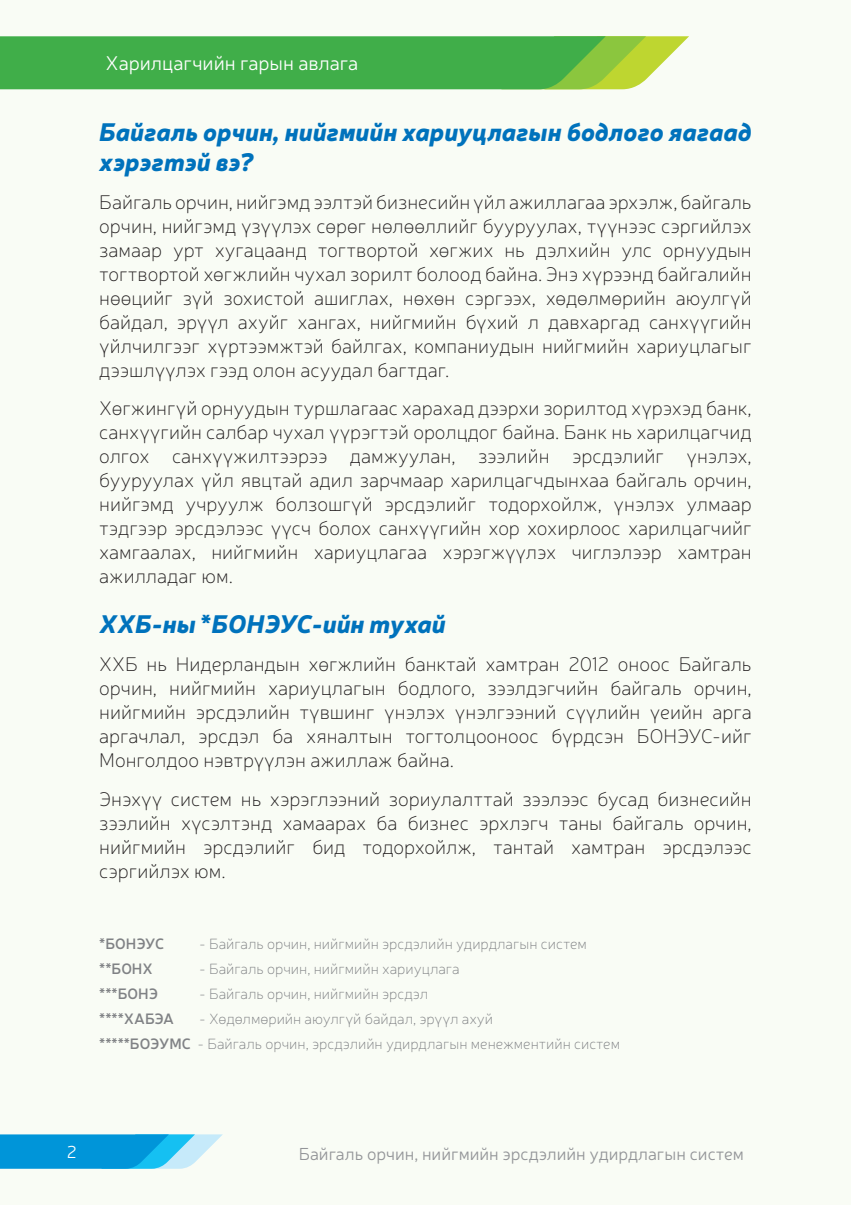
<style>
.page{position:relative;width:851px;height:1205px;background:#fff}
.page>*{position:absolute;margin:0;border:0;box-sizing:border-box;transform-origin:0 0}
.t1{font:italic 900 25px/30px "Neris";color:#0072bc}
.t2{font:100 20px/24px "Neris";color:#231f20;text-align:justify}
.t3{font:300 20px "Neris";color:#fff}
.t4{font:300 17.5px "Neris";color:#939598}
.t5{font:300 17.5px "Neris";color:#fff}
.t6{font:100 15px "Neris";color:#808285}
.t7{font:600 15px "Neris";color:#808285}
.s1{font-weight:600}
</style>
<div class="page">
<div style="left:0;top:0;width:850px;height:1205px;background:#f9fcf5"></div>
<svg style="left:0;top:1134px;width:223px;height:35px;background:#32aee2"></svg>
<svg style="left:0;top:36px;width:689px;height:53px;background:#54b54e"></svg>
<p class="t3" style="left:106px;top:51px;width:254px">Xарилцагчийн гарын авлага</p>
<p class="t1" style="left:99px;top:115px;width:654px">Байгаль орчин, нийгмийн хариуцлагын бодлого яагаад хэрэгтэй вэ?</p>
<p class="t2" style="left:99px;top:189px;width:654px">Байгаль орчин, нийгэмд ээлтэй бизнесийн үйл ажиллагаа эрхэлж, байгаль орчин, нийгэмд үзүүлэх сөрөг нөлөөллийг бууруулах, түүнээс сэргийлэх замаар урт хугацаанд тогтвортой хөгжих нь дэлхийн улс орнуудын тогтвортой хөгжлийн чухал зорилт болоод байна. Энэ хүрээнд байгалийн нөөцийг зүй зохистой ашиглах, нөхөн сэргээх, хөдөлмөрийн аюулгүй байдал, эрүүл ахуйг хангах, нийгмийн бүхий л давхаргад санхүүгийн үйлчилгээг хүртээмжтэй байлгах, компаниудын нийгмийн хариуцлагыг дээшлүүлэх гээд олон асуудал багтдаг.</p>
<p class="t2" style="left:99px;top:396px;width:653px">Хөгжингүй орнуудын туршлагаас харахад дээрхи зорилтод хүрэхэд банк, санхүүгийн салбар чухал үүрэгтэй оролцдог байна. Банк нь харилцагчид олгох санхүүжилтээрээ дамжуулан, зээлийн эрсдэлийг үнэлэх, бууруулах үйл явцтай адил зарчмаар харилцагчдынхаа байгаль орчин, нийгэмд учруулж болзошгүй эрсдэлийг тодорхойлж, үнэлэх улмаар тэдгээр эрсдэлээс үүсч болох санхүүгийн хор хохирлоос харилцагчийг хамгаалах, нийгмийн хариуцлагаа хэрэгжүүлэх чиглэлээр хамтран ажилладаг юм.</p>
<p class="t1" style="left:99px;top:607px;width:348px">ХХБ-ны *БОНЭУС-ийн тухай</p>
<p class="t2" style="left:99px;top:652px;width:654px">ХХБ нь Нидерландын хөгжлийн банктай хамтран 2012 оноос Байгаль орчин, нийгмийн хариуцлагын бодлого, зээлдэгчийн байгаль орчин, нийгмийн эрсдэлийн түвшинг үнэлэх үнэлгээний сүүлийн үеийн арга аргачлал, эрсдэл ба хяналтын тогтолцооноос бүрдсэн БОНЭУС-ийг Монголдоо нэвтрүүлэн ажиллаж байна.</p>
<p class="t2" style="left:99px;top:786px;width:653px">Энэхүү систем нь хэрэглээний зориулалттай зээлээс бусад бизнесийн зээлийн хүсэлтэнд хамаарах ба бизнес эрхлэгч таны байгаль орчин, нийгмийн эрсдэлийг бид тодорхойлж, тантай хамтран эрсдэлээс сэргийлэх юм.</p>
<p class="t7" style="left:99px;top:933px;width:67px">*БОНЭУС</p>
<p class="t6" style="left:199px;top:934px;width:389px">- Байгаль орчин, нийгмийн эрсдэлийн удирдлагын систем</p>
<p class="t7" style="left:99px;top:958px;width:55px">**БОНХ</p>
<p class="t6" style="left:199px;top:959px;width:262px">- Байгаль орчин, нийгмийн хариуцлага</p>
<p class="t7" style="left:99px;top:983px;width:60px">***БОНЭ</p>
<p class="t6" style="left:199px;top:984px;width:230px">- Байгаль орчин, нийгмийн эрсдэл</p>
<p class="t7" style="left:99px;top:1008px;width:76px">****ХАБЭА</p>
<p class="t6" style="left:199px;top:1009px;width:295px">- Хөдөлмөрийн аюулгүй байдал, эрүүл ахуй</p>
<p class="t6" style="left:99px;top:1034px;width:522px"><span class="s1">*****БОЭУМС</span> - Байгаль орчин, эрсдэлийн удирдлагын менежментийн систем</p>
<p class="t5" style="left:67px;top:1141px;width:11px">2</p>
<p class="t4" style="left:299px;top:1142px;width:446px">Байгаль орчин, нийгмийн эрсдэлийн удирдлагын систем</p>
</div>
